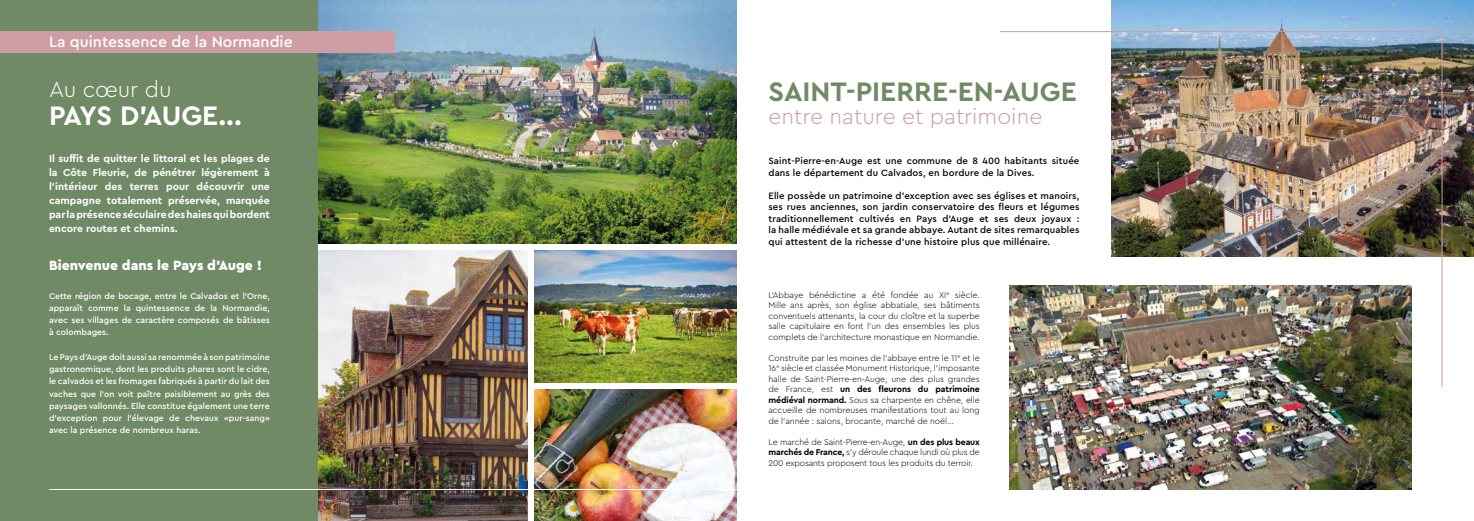
<style>
.page{position:relative;width:1474px;height:521px;background:#fff}
.page>*{position:absolute;margin:0;border:0;box-sizing:border-box;transform-origin:0 0}
.t1{font:700 28px "Cera Pro";color:#718a66}
.t2{font:700 28px "Cera Pro";letter-spacing:-.02em;color:#fff}
.t3{font:300 22.75px "Cera Pro";color:#ce9ea5}
.t4{font:300 22.75px "Cera Pro";color:#fff}
.t5{font:500 15.75px "Cera Pro";color:#fff}
.t6{font:900 14px "Cera Pro";color:#fff}
.t7{font:700 10.5px/14px "Cera Pro";color:#fff;text-align:justify}
.t8{font:500 9.62px/11.5px "Cera Pro";letter-spacing:.01em;color:#000}
.t9{font:300 8.75px/10.5px "Cera Pro";letter-spacing:-.01em;color:#000;text-align:justify}
.t10{font:500 8.75px/12.2px "Cera Pro";color:#fff;text-align:justify}
.s1{font-weight:700}
</style>
<div class="page">
<img style="left:1009px;top:388px;width:402px;height:101px">
<img style="left:317px;top:0;width:420px;height:243px">
<img style="left:317px;top:251px;width:210px;height:270px">
<img style="left:535px;top:251px;width:202px;height:131px">
<img style="left:535px;top:389px;width:202px;height:132px">
<img style="left:1111px;top:0;width:362px;height:257px">
<div style="left:0;top:0;width:317px;height:521px;background:#718a66"></div>
<img style="left:1000px;top:31px;width:442px;height:357px">
<div style="left:0;top:32px;width:394px;height:21px;background:#ce9ea5"></div>
<hr style="left:49px;top:489px;width:688px;height:1px;background:#fff">
<h3 class="t5" style="left:49px;top:32px;width:245px">La quintessence de la Normandie</h3>
<h2 class="t4" style="left:49px;top:74px;width:124px">Au cœur du</h2>
<h1 class="t2" style="left:49px;top:97px;width:194px">PAYS D’AUGE...</h1>
<p class="t7" style="left:49px;top:151px;width:222px">Il suffit de quitter le littoral et les plages de la Côte Fleurie, de pénétrer légèrement à l’intérieur des terres pour découvrir une campagne totalement préservée, marquée par la présence séculaire des haies qui bordent encore routes et chemins.</p>
<h3 class="t6" style="left:49px;top:256px;width:214px">Bienvenue dans le Pays d’Auge !</h3>
<p class="t10" style="left:49px;top:289px;width:222px">Cette région de bocage, entre le Calvados et l’Orne, apparaît comme la quintessence de la Normandie, avec ses villages de caractère composés de bâtisses à colombages.</p>
<p class="t10" style="left:49px;top:350px;width:222px">Le Pays d’Auge doit aussi sa renommée à son patrimoine gastronomique, dont les produits phares sont le cidre, le calvados et les fromages fabriqués à partir du lait des vaches que l’on voit paître paisiblement au grès des paysages vallonnés. Elle constitue également une terre d’exception pour l’élevage de chevaux «pur-sang» avec la présence de nombreux haras.</p>
<h1 class="t1" style="left:768px;top:73px;width:310px">SAINT-PIERRE-EN-AUGE</h1>
<h2 class="t3" style="left:768px;top:102px;width:275px">entre nature et patrimoine</h2>
<p class="t8" style="left:768px;top:155px;width:312px">Saint-Pierre-en-Auge est une commune de 8 400 habitants située dans le département du Calvados, en bordure de la Dives.</p>
<p class="t8" style="left:768px;top:189px;width:312px;text-align:justify">Elle possède un patrimoine d’exception avec ses églises et manoirs, ses rues anciennes, son jardin conservatoire des fleurs et légumes traditionnellement cultivés en Pays d’Auge et ses deux joyaux : la halle médiévale et sa grande abbaye. Autant de sites remarquables qui attestent de la richesse d’une histoire plus que millénaire.</p>
<p class="t9" style="left:768px;top:289px;width:213px">L’Abbaye bénédictine a été fondée au XI<sup>e</sup> siècle.<br>Mille ans après, son église abbatiale, ses bâtiments conventuels attenants, la cour du cloître et la superbe salle capitulaire en font l’un des ensembles les plus complets de l’architecture monastique en Normandie.</p>
<p class="t9" style="left:768px;top:352px;width:213px">Construite par les moines de l’abbaye entre le 11<sup>e</sup> et le 16<sup>e</sup> siècle et classée Monument Historique, l’imposante halle de Saint-Pierre-en-Auge, une des plus grandes de France, est <span class="s1">un des fleurons du patrimoine médiéval normand.</span> Sous sa charpente en chêne, elle accueille de nombreuses manifestations tout au long de l’année : salons, brocante, marché de noël…</p>
<p class="t9" style="left:768px;top:436px;width:213px">Le marché de Saint-Pierre-en-Auge, <span class="s1">un des plus beaux marchés de France,</span> s’y déroule chaque lundi où plus de 200 exposants proposent tous les produits du terroir.</p>
</div>
